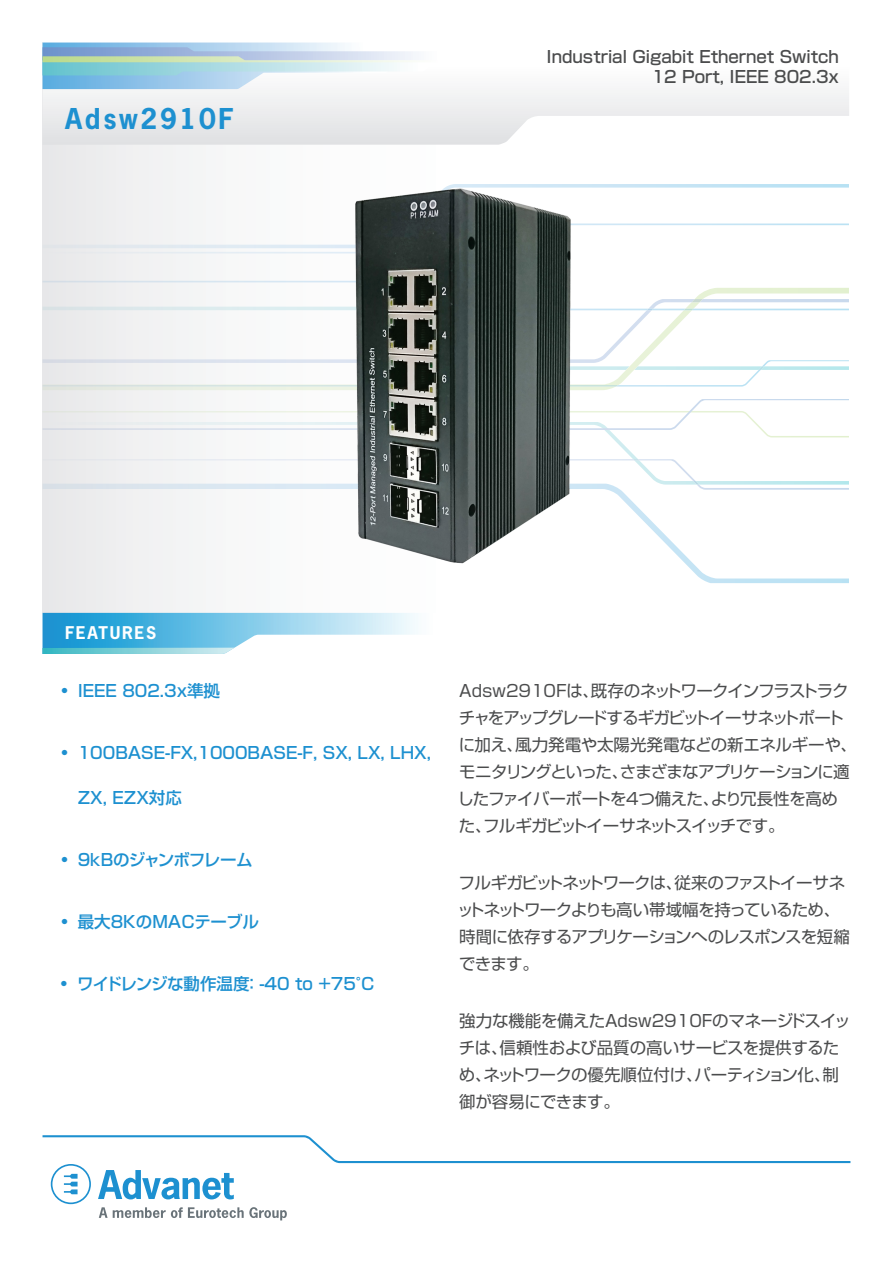
<style>
.page{position:relative;width:893px;height:1263px;background:#fff}
.page>*{position:absolute;margin:0;border:0;box-sizing:border-box;transform-origin:0 0}
.t1{font:700 27px "News Gothic Std";letter-spacing:.1em;color:#1d90d0}
.t2{font:16.5px/27px "Shin Go Pro";letter-spacing:-.04em;color:#4b4c4d}
.t3{font:500 16.5px "Shin Go Pro";color:#1d90d0}
.t4{font:16.5px/27px "Shin Go Pro";letter-spacing:-.02em;color:#4b4c4d}
.t5{font:500 16.5px "Shin Go Pro";color:#4b4c4d}
.t6{font:500 16.5px "Shin Go Pro";letter-spacing:-.04em;color:#1d90d0}
.t7{font:700 16.5px "News Gothic Std";letter-spacing:.1em;color:#fff}
</style>
<div class="page">
<svg style="left:43px;top:1135px;width:807px;height:85px"></svg>
<svg style="left:43px;top:612px;width:375px;height:42px"></svg>
<svg style="left:42px;top:43px;width:807px;height:569px"></svg>
<svg style="left:43px;top:42px;width:806px;height:103px"></svg>
<svg style="left:43px;top:43px;width:412px;height:46px"></svg>
<img style="left:294px;top:120px;width:361px;height:474px">
<p class="t1" style="left:65px;top:101px;width:170px">Adsw2910F</p>
<p class="t5" style="left:547px;top:43px;width:294px">Industrial Gigabit Ethernet Switch</p>
<p class="t5" style="left:652px;top:63px;width:189px">12 Port, IEEE 802.3x</p>
<p class="t7" style="left:65px;top:622px;width:93px">FEATURES</p>
<p class="t3" style="left:61px;top:677px;width:161px">• IEEE 802.3x準拠</p>
<p class="t3" style="left:61px;top:739px;width:372px">• 100BASE-FX,1000BASE-F, SX, LX, LHX,</p>
<p class="t3" style="left:78px;top:784px;width:106px">ZX, EZX対応</p>
<p class="t6" style="left:61px;top:846px;width:193px">• 9kBのジャンボフレーム</p>
<p class="t3" style="left:61px;top:908px;width:200px">• 最大8KのMACテーブル</p>
<p class="t3" style="left:60px;top:970px;width:316px">• ワイドレンジな動作温度：-40 to +75°C</p>
<p class="t2" style="left:458px;top:675px;width:401px">Adsw2910Fは、既存のネットワークインフラストラクチャをアップグレードするギガビットイーサネットポートに加え、風力発電や太陽光発電などの新エネルギーや、モニタリングといった、さまざまなアプリケーションに適したファイバーポートを4つ備えた、より冗長性を高めた、フルギガビットイーサネットスイッチです。</p>
<p class="t2" style="left:457px;top:867px;width:394px">フルギガビットネットワークは、従来のファストイーサネットネットワークよりも高い帯域幅を持っているため、時間に依存するアプリケーションへのレスポンスを短縮できます。</p>
<p class="t4" style="left:459px;top:1005px;width:393px">強力な機能を備えたAdsw2910Fのマネージドスイッチは、信頼性および品質の高いサービスを提供するため、ネットワークの優先順位付け、パーティション化、制御が容易にできます。</p>
</div>
